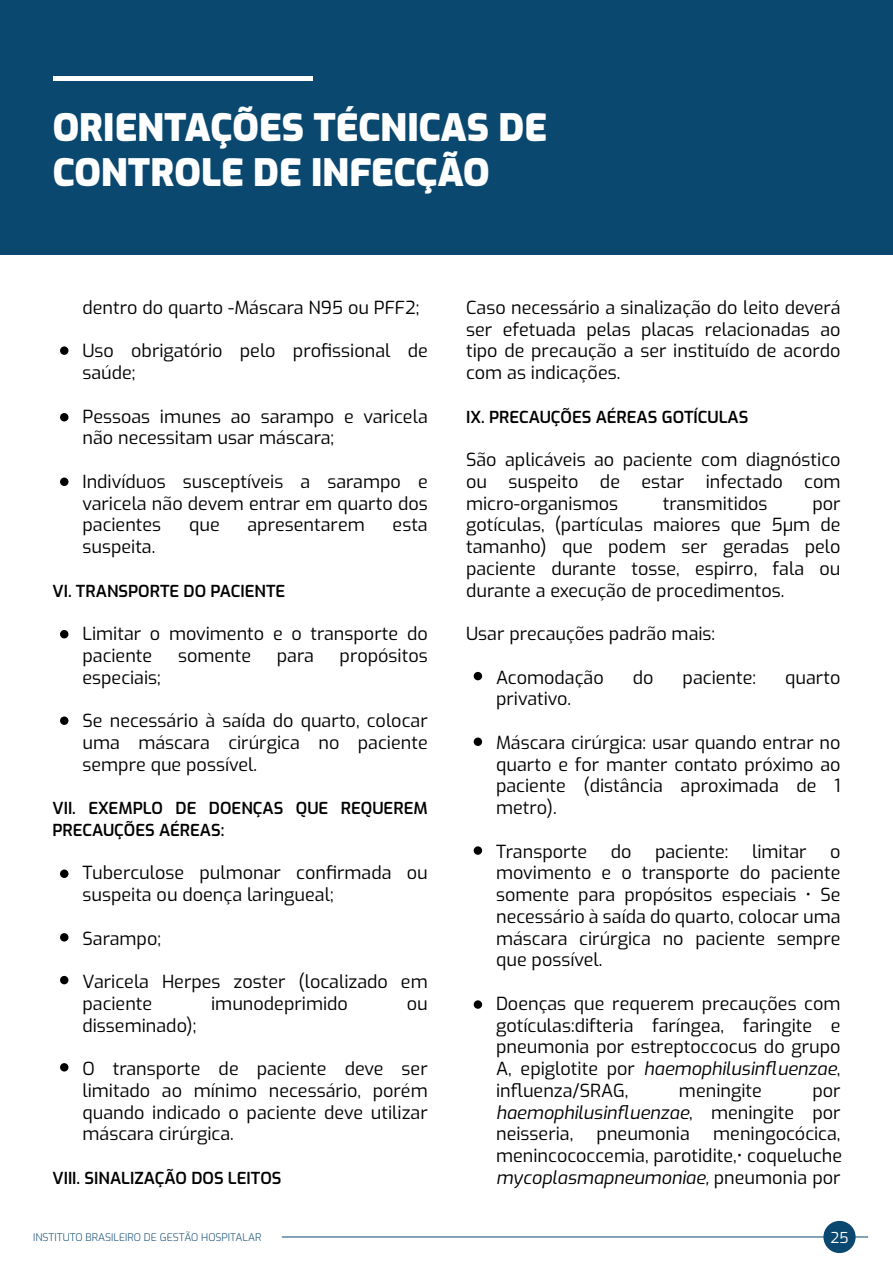
<style>
.page{position:relative;width:893px;height:1263px;background:#fff}
.page>*{position:absolute;margin:0;border:0;box-sizing:border-box;transform-origin:0 0}
.t1{font:900 37.5px/45px "Exo";color:#fff}
.t2{font:18px/21.8px "Exo";color:#000001;text-align:justify}
.t3{font:600 16.5px/21.8px "Exo";color:#000001}
.t4{font:15px "Exo";color:#fff}
.t5{font:300 10.5px "Exo";color:#0a486f}
.s1{font-style:italic}
</style>
<div class="page">
<div style="left:0;top:0;width:893px;height:255px;background:#0a486f"></div>
<hr style="left:282px;top:1236px;width:586px;height:1px;background:#0a486f">
<div style="left:823px;top:1221px;width:33px;height:32px;background:#0a486f;border-radius:50%"></div>
<div style="left:53px;top:76px;width:259px;height:5px;background:#fff"></div>
<div style="left:60px;top:630px;width:8px;height:8px;background:#000001;border-radius:50%"></div>
<div style="left:60px;top:478px;width:8px;height:8px;background:#000001;border-radius:50%"></div>
<div style="left:60px;top:413px;width:8px;height:8px;background:#000001;border-radius:50%"></div>
<div style="left:60px;top:346px;width:8px;height:9px;background:#000001;border-radius:50%"></div>
<div style="left:60px;top:716px;width:8px;height:9px;background:#000001;border-radius:50%"></div>
<div style="left:60px;top:869px;width:8px;height:9px;background:#000001;border-radius:50%"></div>
<div style="left:60px;top:933px;width:8px;height:8px;background:#000001;border-radius:50%"></div>
<div style="left:60px;top:976px;width:8px;height:8px;background:#000001;border-radius:50%"></div>
<div style="left:60px;top:1063px;width:8px;height:8px;background:#000001;border-radius:50%"></div>
<div style="left:474px;top:737px;width:8px;height:9px;background:#000001;border-radius:50%"></div>
<div style="left:474px;top:846px;width:8px;height:9px;background:#000001;border-radius:50%"></div>
<div style="left:474px;top:1000px;width:8px;height:9px;background:#000001;border-radius:50%"></div>
<div style="left:474px;top:672px;width:8px;height:8px;background:#000001;border-radius:50%"></div>
<h1 class="t1" style="left:53px;top:103px;width:496px">ORIENTAÇÕES TÉCNICAS DE<br>CONTROLE DE INFECÇÃO</h1>
<p class="t2" style="left:82px;top:296px;width:338px">dentro do quarto -Máscara N95 ou PFF2;</p>
<p class="t2" style="left:82px;top:339px;width:347px">Uso obrigatório pelo profissional de saúde;</p>
<p class="t2" style="left:82px;top:404px;width:347px">Pessoas imunes ao sarampo e varicela não necessitam usar máscara;</p>
<p class="t2" style="left:82px;top:470px;width:347px">Indivíduos susceptíveis a sarampo e varicela não devem entrar em quarto dos pacientes</p>
<p class="t2" style="left:189px;top:513px;width:32px">que</p>
<p class="t2" style="left:247px;top:513px;width:119px">apresentarem</p>
<p class="t2" style="left:393px;top:513px;width:37px">esta</p>
<p class="t2" style="left:82px;top:535px;width:74px">suspeita.</p>
<p class="t3" style="left:52px;top:579px;width:234px">VI. TRANSPORTE DO PACIENTE</p>
<p class="t2" style="left:82px;top:622px;width:347px">Limitar o movimento e o transporte do paciente</p>
<p class="t2" style="left:178px;top:644px;width:75px">somente</p>
<p class="t2" style="left:277px;top:644px;width:39px">para</p>
<p class="t2" style="left:340px;top:644px;width:90px">propósitos</p>
<p class="t2" style="left:82px;top:665px;width:80px">especiais;</p>
<p class="t2" style="left:82px;top:709px;width:347px">Se necessário à saída do quarto, colocar uma máscara cirúrgica no paciente sempre que possível.</p>
<p class="t3" style="left:52px;top:796px;width:377px">VII. EXEMPLO DE DOENÇAS QUE REQUEREM<br>PRECAUÇÕES AÉREAS:</p>
<p class="t2" style="left:82px;top:861px;width:347px">Tuberculose pulmonar confirmada ou suspeita ou doença laringueal;</p>
<p class="t2" style="left:82px;top:926px;width:80px">Sarampo;</p>
<p class="t2" style="left:82px;top:970px;width:347px">Varicela Herpes zoster (localizado em paciente</p>
<p class="t2" style="left:211px;top:992px;width:138px">imunodeprimido</p>
<p class="t2" style="left:407px;top:992px;width:22px">ou</p>
<p class="t2" style="left:82px;top:1013px;width:115px">disseminado);</p>
<p class="t2" style="left:82px;top:1057px;width:347px">O transporte de paciente deve ser limitado ao mínimo necessário, porém quando indicado o paciente deve utilizar máscara cirúrgica.</p>
<p class="t3" style="left:52px;top:1166px;width:231px">VIII. SINALIZAÇÃO DOS LEITOS</p>
<p class="t5" style="left:33px;top:1229px;width:230px">INSTITUTO BRASILEIRO DE GESTÃO HOSPITALAR</p>
<p class="t2" style="left:466px;top:296px;width:376px">Caso necessário a sinalização do leito deverá ser efetuada pelas placas relacionadas ao tipo de precaução a ser instituído de acordo com as indicações.</p>
<p class="t3" style="left:466px;top:405px;width:284px">IX. PRECAUÇÕES AÉREAS GOTÍCULAS</p>
<p class="t2" style="left:466px;top:448px;width:376px">São aplicáveis ao paciente com diagnóstico ou suspeito de estar infectado com micro-organismos</p>
<p class="t2" style="left:663px;top:491px;width:106px">transmitidos</p>
<p class="t2" style="left:466px;top:491px;width:376px;text-indent:346px">por gotículas, (partículas maiores que 5µm de tamanho) que podem ser geradas pelo paciente durante tosse, espirro, fala ou durante a execução de procedimentos.</p>
<p class="t2" style="left:466px;top:622px;width:251px">Usar precauções padrão mais:</p>
<p class="t2" style="left:496px;top:665px;width:109px">Acomodação</p>
<p class="t2" style="left:633px;top:665px;width:22px">do</p>
<p class="t2" style="left:683px;top:665px;width:75px">paciente:</p>
<p class="t2" style="left:785px;top:665px;width:57px">quarto</p>
<p class="t2" style="left:496px;top:687px;width:77px">privativo.</p>
<p class="t2" style="left:496px;top:731px;width:346px">Máscara cirúrgica: usar quando entrar no quarto e for manter contato próximo ao paciente (distância aproximada de 1 metro).</p>
<p class="t2" style="left:496px;top:839px;width:93px">Transporte</p>
<p class="t2" style="left:611px;top:839px;width:22px">do</p>
<p class="t2" style="left:655px;top:839px;width:75px">paciente:</p>
<p class="t2" style="left:752px;top:839px;width:56px">limitar</p>
<p class="t2" style="left:496px;top:839px;width:346px;text-indent:334px">o movimento e o transporte do paciente somente para propósitos especiais • Se necessário à saída do quarto, colocar uma máscara cirúrgica no paciente sempre que possível.</p>
<p class="t2" style="left:496px;top:992px;width:346px">Doenças que requerem precauções com gotículas:difteria faríngea, faringite e pneumonia por estreptoccocus do grupo A, epiglotite por <span class="s1">haemophilusinfluenzae</span>, influenza/SRAG,</p>
<p class="t2" style="left:679px;top:1078px;width:84px">meningite</p>
<p class="t2" style="left:496px;top:1078px;width:346px;text-indent:316px">por <span class="s1">haemophilusinfluenzae</span>, meningite por neisseria,</p>
<p class="t2" style="left:496px;top:1122px;width:348px;text-indent:217px">meningocócica, menincococcemia, parotidite,• coqueluche <span class="s1">mycoplasmapneumoniae,</span> pneumonia por</p>
<p class="t2" style="left:597px;top:1122px;width:95px">pneumonia</p>
<p class="t4" style="left:830px;top:1226px;width:20px">25</p>
</div>
